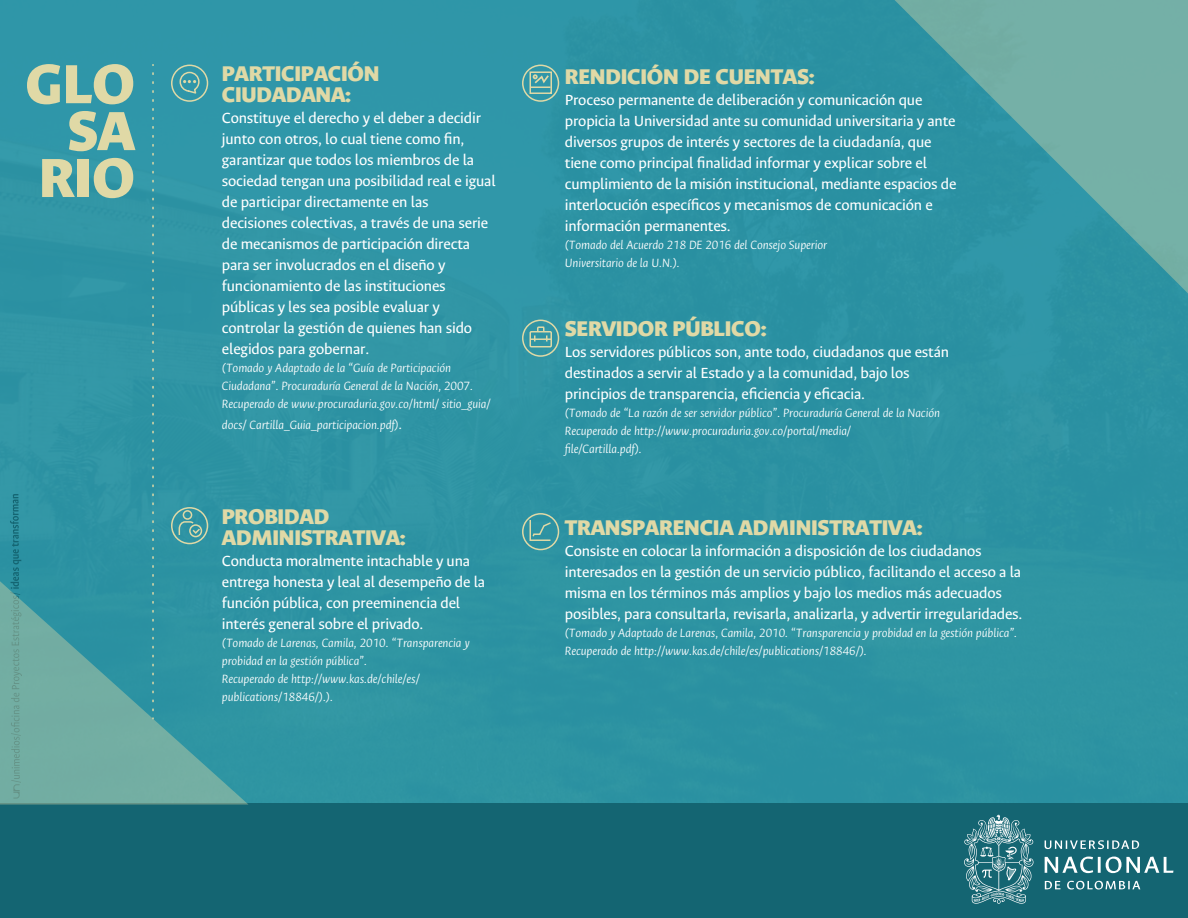
<style>
.page{position:relative;width:1188px;height:918px;background:#2e94a3}
.page>*{position:absolute;margin:0;border:0;box-sizing:border-box;transform-origin:0 0}
.t1{font:900 62.1px/47px "Ancizar Sans";color:#e0d9a6;text-align:right}
.t2{font:900 24px/21px "Ancizar Sans";letter-spacing:-.01em;color:#e0d9a6}
.t3{font:16.5px/21px "Ancizar Sans";letter-spacing:-.01em;color:#fff}
.t4{font:italic 300 13.5px/18px "Ancizar Sans";letter-spacing:-.01em;color:#fff}
.s1{font-size:16.5px}
</style>
<div class="page">
<div style="left:0;top:804px;width:1188px;height:114px;background:#146572"></div>
<svg style="left:1045px;top:840px;width:94px;height:9px"></svg>
<svg style="left:1045px;top:857px;width:128px;height:16px"></svg>
<svg style="left:1045px;top:881px;width:16px;height:8px"></svg>
<svg style="left:1067px;top:881px;width:73px;height:9px"></svg>
<svg style="left:964px;top:815px;width:69px;height:89px"></svg>
<svg style="left:10px;top:494px;width:12px;height:87px"></svg>
<svg style="left:895px;top:0;width:293px;height:293px"></svg>
<svg style="left:0;top:581px;width:248px;height:224px"></svg>
<svg style="left:152px;top:73px;width:2px;height:646px"></svg>
<div style="left:171px;top:65px;width:37px;height:37px;border:2px solid #e0d9a6;border-radius:50%"></div>
<svg style="left:179px;top:71px;width:21px;height:23px"></svg>
<div style="left:171px;top:507px;width:37px;height:37px;border:2px solid #e0d9a6;border-radius:50%"></div>
<div style="left:183px;top:510px;width:9px;height:10px;border:2px solid #e0d9a6;border-radius:50%"></div>
<div style="left:189px;top:524px;width:13px;height:13px;border:2px solid #e0d9a6;border-radius:50%"></div>
<svg style="left:178px;top:521px;width:24px;height:15px"></svg>
<div style="left:522px;top:65px;width:37px;height:37px;border:2px solid #e0d9a6;border-radius:50%"></div>
<div style="left:530px;top:71px;width:22px;height:23px;border:2px solid #e0d9a6"></div>
<svg style="left:531px;top:73px;width:20px;height:15px"></svg>
<div style="left:522px;top:320px;width:37px;height:37px;border:2px solid #e0d9a6;border-radius:50%"></div>
<div style="left:530px;top:331px;width:22px;height:16px;border:2px solid #e0d9a6"></div>
<hr style="left:531px;top:338px;width:21px;height:2px;background:#e0d9a6">
<svg style="left:534px;top:326px;width:14px;height:15px"></svg>
<div style="left:522px;top:513px;width:37px;height:37px;border:2px solid #e0d9a6;border-radius:50%"></div>
<svg style="left:529px;top:518px;width:23px;height:23px"></svg>
<h1 class="t1" style="left:25px;top:61px;width:111px">GLO<br>SA<br>RIO</h1>
<h2 class="t2" style="left:222px;top:64px;width:159px">PARTICIPACIÓN<br>CIUDADANA:</h2>
<p class="t3" style="left:222px;top:108px;width:275px">Constituye el derecho y el deber a decidir junto con otros, lo cual tiene como fin, garantizar que todos los miembros de la sociedad tengan una posibilidad real e igual de participar directamente en las decisiones colectivas, a través de una serie de mecanismos de participación directa para ser involucrados en el diseño y funcionamiento de las instituciones públicas y les sea posible evaluar y controlar la gestión de quienes han sido elegidos para gobernar.</p>
<p class="t4" style="left:222px;top:359px;width:270px">(Tomado y Adaptado de la “Guía de Participación<br>Ciudadana”. Procuraduría General de la Nación, 2007.<br>Recuperado de www.procuraduria.gov.co/html/ sitio_guia/</p>
<p class="t4" style="left:222px;top:416px;width:182px">docs/ Cartilla_Guia_participacion.pdf)<span class="s1">.</span></p>
<h2 class="t2" style="left:222px;top:506px;width:185px">PROBIDAD<br>ADMINISTRATIVA:</h2>
<p class="t3" style="left:222px;top:551px;width:265px">Conducta moralmente intachable y una entrega honesta y leal al desempeño de la función pública, con preeminencia del interés general sobre el privado.</p>
<p class="t4" style="left:222px;top:634px;width:249px">(Tomado de Larenas, Camila, 2010. “Transparencia y probidad en la gestión pública”.<br>Recuperado de http://www.kas.de/chile/es/ publications/18846/).).</p>
<h2 class="t2" style="left:565px;top:66px;width:251px">RENDICIÓN DE CUENTAS:</h2>
<p class="t3" style="left:565px;top:89px;width:393px">Proceso permanente de deliberación y comunicación que propicia la Universidad ante su comunidad universitaria y ante diversos grupos de interés y sectores de la ciudadanía, que tiene como principal finalidad informar y explicar sobre el cumplimiento de la misión institucional, mediante espacios de interlocución específicos y mecanismos de comunicación e información permanentes.</p>
<p class="t4" style="left:565px;top:236px;width:264px">(Tomado del Acuerdo 218 DE 2016 del Consejo Superior<br>Universitario de la U.N.).</p>
<h2 class="t2" style="left:565px;top:318px;width:203px">SERVIDOR PÚBLICO:</h2>
<p class="t3" style="left:565px;top:342px;width:386px">Los servidores públicos son, ante todo, ciudadanos que están destinados a servir al Estado y a la comunidad, bajo los principios de transparencia, eficiencia y eficacia.</p>
<p class="t4" style="left:565px;top:404px;width:377px">(Tomado de “La razón de ser servidor público”. Procuraduría General de la Nación<br>Recuperado de http://www.procuraduria.gov.co/portal/media/<br>file/Cartilla.pdf).</p>
<h2 class="t2" style="left:565px;top:518px;width:359px">TRANSPARENCIA ADMINISTRATIVA:</h2>
<p class="t3" style="left:565px;top:541px;width:459px">Consiste en colocar la información a disposición de los ciudadanos interesados en la gestión de un servicio público, facilitando el acceso a la misma en los términos más amplios y bajo los medios más adecuados posibles, para consultarla, revisarla, analizarla, y advertir irregularidades.</p>
<p class="t4" style="left:565px;top:624px;width:454px">(Tomado y Adaptado de Larenas, Camila, 2010. “Transparencia y probidad en la gestión pública”.<br>Recuperado de http://www.kas.de/chile/es/publications/18846/).</p>
</div>
